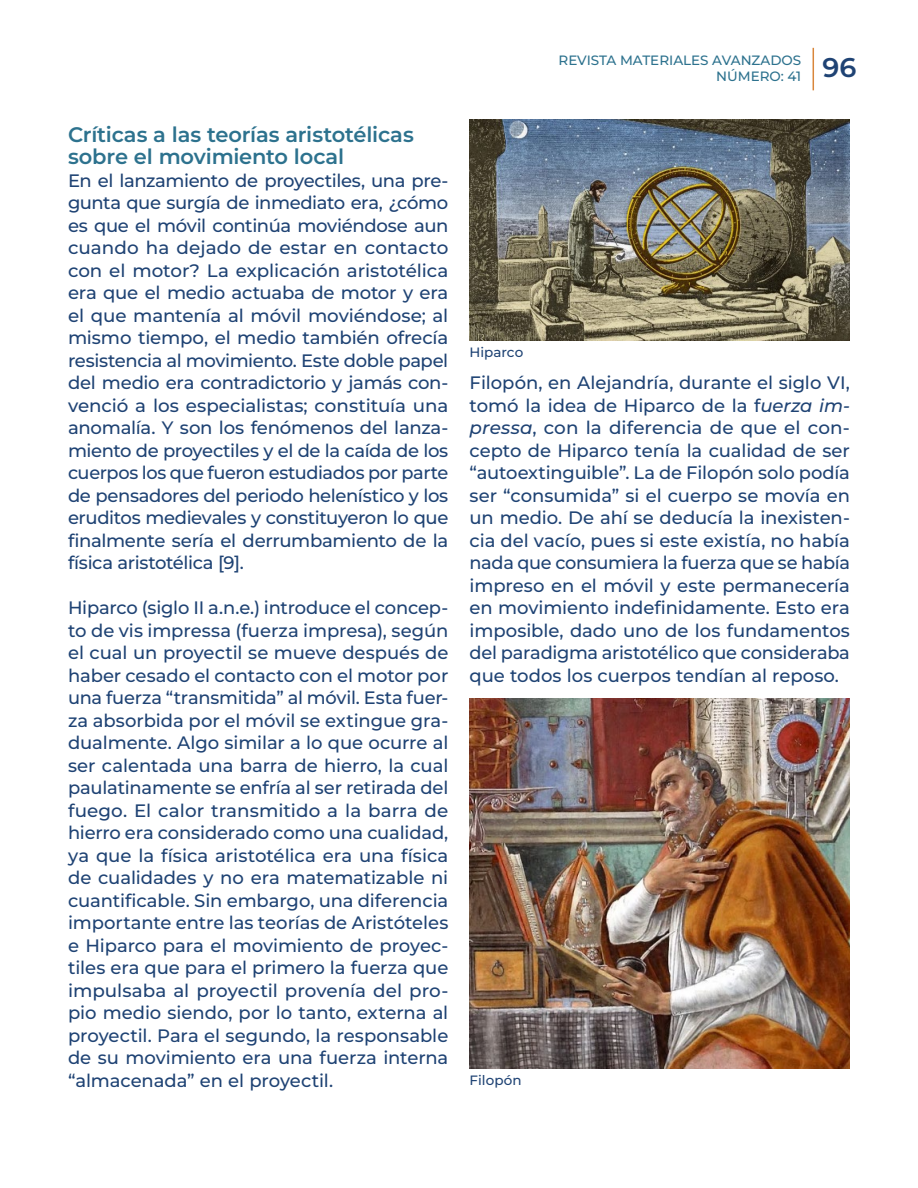
<style>
.page{position:relative;width:918px;height:1188px;background:#fff}
.page>*{position:absolute;margin:0;border:0;box-sizing:border-box;transform-origin:0 0}
.t1{font:600 27px "Montserrat";color:#1f4374}
.t2{font:600 21px/22.5px "Montserrat";letter-spacing:-.01em;color:#2d728e}
.t3{font:500 18px/22.5px "Montserrat";letter-spacing:-.01em;color:#1f4374;text-align:justify}
.t4{font:500 13.5px/16.2px "Montserrat";color:#2d728e;text-align:right}
.t5{font:500 13.5px "Montserrat";letter-spacing:.005em;color:#1f4374}
.s1{font-style:italic}
</style>
<div class="page">
<hr style="left:813px;top:48px;width:1px;height:42px;background:#d9863b">
<img style="left:470px;top:119px;width:380px;height:222px">
<img style="left:470px;top:699px;width:380px;height:369px">
<p class="t2" style="left:68px;top:122px;width:347px">Críticas a las teorías aristotélicas sobre el movimiento local</p>
<p class="t3" style="left:68px;top:168px;width:382px">En el lanzamiento de proyectiles, una pre&shy;gunta que surgía de inmediato era, ¿cómo es que el móvil continúa moviéndose aun cuando ha dejado de estar en contacto con el motor? La explicación aristotélica era que el medio actuaba de motor y era el que mantenía al móvil moviéndose; al mismo tiempo, el medio también ofrecía resistencia al movimiento. Este doble papel del medio era contradictorio y jamás con&shy;venció a los especialistas; constituía una anomalía. Y son los fenómenos del lanza&shy;miento de proyectiles y el de la caída de los cuerpos los que fueron estudiados por parte de pensadores del periodo helenístico y los eruditos medievales y constituyeron lo que finalmente sería el derrumbamiento de la física aristotélica [9].</p>
<p class="t3" style="left:68px;top:596px;width:382px">Hiparco (siglo II a.n.e.) introduce el concep&shy;to de vis impressa (fuerza impresa), según el cual un proyectil se mueve después de haber cesado el contacto con el motor por una fuerza “transmitida” al móvil. Esta fuer&shy;za absorbida por el móvil se extingue gra&shy;dualmente. Algo similar a lo que ocurre al ser calentada una barra de hierro, la cual paulatinamente se enfría al ser retirada del fuego. El calor transmitido a la barra de hierro era considerado como una cualidad, ya que la física aristotélica era una física de cualidades y no era matematizable ni cuantificable. Sin embargo, una diferencia importante entre las teorías de Aristóteles e Hiparco para el movimiento de proyec&shy;tiles era que para el primero la fuerza que impulsaba al proyectil provenía del pro&shy;pio medio siendo, por lo tanto, externa al proyectil. Para el segundo, la responsable de su movimiento era una fuerza interna “almacenada” en el proyectil.</p>
<p class="t4" style="left:559px;top:52px;width:244px">REVISTA MATERIALES AVANZADOS<br>NÚMERO: 41</p>
<h1 class="t1" style="left:823px;top:49px;width:35px">96</h1>
<p class="t5" style="left:470px;top:343px;width:55px">Hiparco</p>
<p class="t3" style="left:470px;top:371px;width:382px">Filopón, en Alejandría, durante el siglo VI, tomó la idea de Hiparco de la f<span class="s1">uerza im&shy;pressa</span>, con la diferencia de que el con&shy;cepto de Hiparco tenía la cualidad de ser “autoextinguible”. La de Filopón solo podía ser “consumida” si el cuerpo se movía en un medio. De ahí se deducía la inexisten&shy;cia del vacío, pues si este existía, no había nada que consumiera la fuerza que se había impreso en el móvil y este permanecería en movimiento indefinidamente. Esto era imposible, dado uno de los fundamentos del paradigma aristotélico que consideraba que todos los cuerpos tendían al reposo.</p>
<p class="t5" style="left:470px;top:1071px;width:53px">Filopón</p>
</div>
